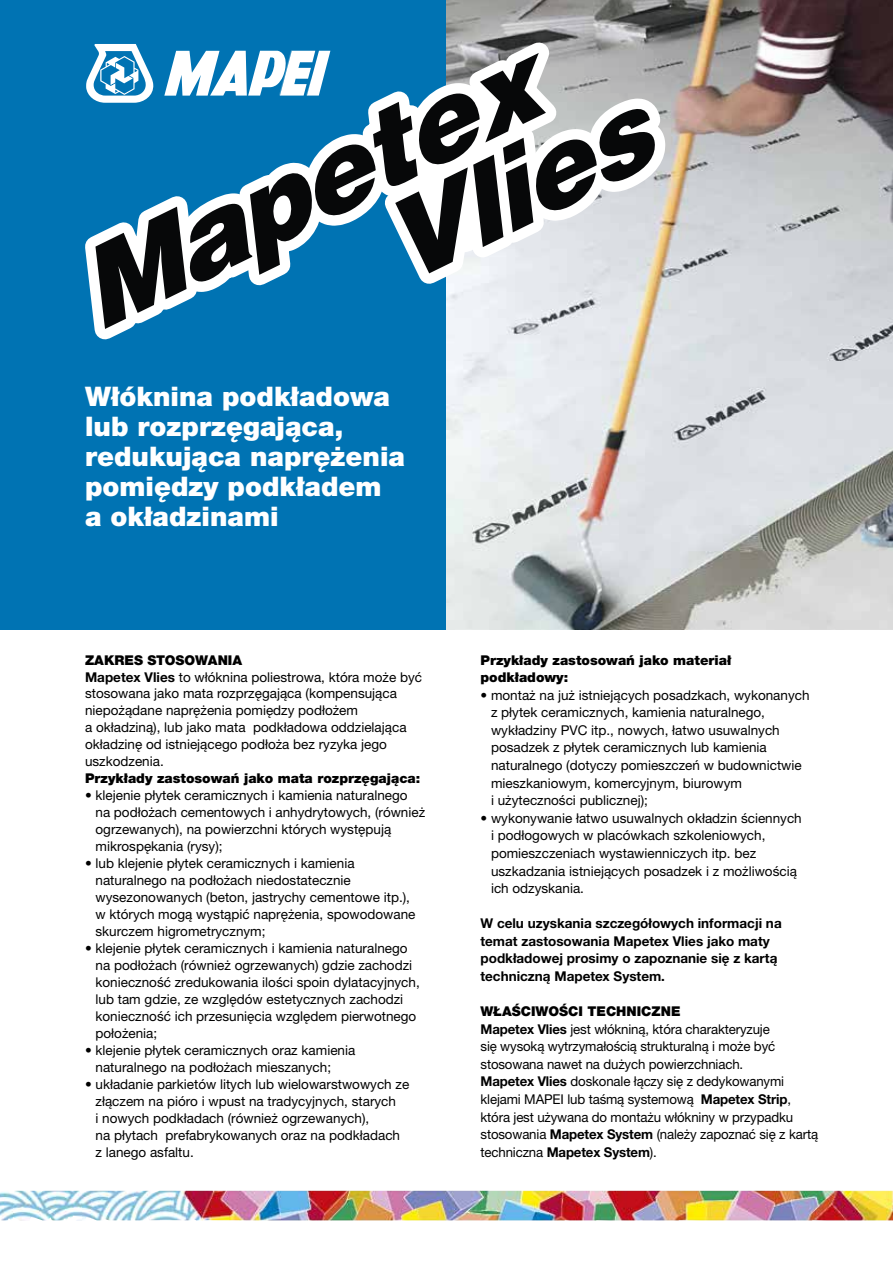
<style>
.page{position:relative;width:893px;height:1263px;background:#fff}
.page>*{position:absolute;margin:0;border:0;box-sizing:border-box;transform-origin:0 0}
.t1{font:900 27px/30px "Helvetica Neue LTW1 G";color:#fff}
.t2{font:13.5px/17px "Helvetica Neue LTW1 G";color:#000}
.t3{font:700 13.5px/17.5px "Helvetica Neue LTW1 G";color:#000}
.t4{font:900 13.5px/17.5px "Helvetica Neue LTW1 G";color:#000}
.s1{font-weight:900}
.s2{font-weight:700}
</style>
<div class="page">
<div style="left:0;top:0;width:893px;height:629px;background:#0073b3"></div>
<img style="left:0;top:1191px;width:893px;height:29px">
<img style="left:446px;top:0;width:447px;height:629px">
<svg style="left:85px;top:43px;width:580px;height:296px"></svg>
<h1 class="t1" style="left:85px;top:381px;width:322px">Włóknina podkładowa lub rozprzęgająca, redukująca naprężenia pomiędzy podkładem<br>a okładzinami</h1>
<p class="t2" style="left:85px;top:651px;width:338px"><span class="s1">ZAKRES STOSOWANIA<br></span><span class="s2">Mapetex Vlies</span> to włóknina poliestrowa, która może być stosowana jako mata rozprzęgająca (kompensująca niepożądane naprężenia pomiędzy podłożem<br>a okładziną), lub jako mata podkładowa oddzielająca okładzinę od istniejącego podłoża bez ryzyka jego uszkodzenia.</p>
<p class="t4" style="left:85px;top:770px;width:337px">Przykłady zastosowań jako mata rozprzęgająca:</p>
<p class="t2" style="left:96px;top:787px;width:331px;text-indent:-11px">• klejenie płytek ceramicznych i kamienia naturalnego na podłożach cementowych i anhydrytowych, (również ogrzewanych), na powierzchni których występują mikrospękania (rysy);</p>
<p class="t2" style="left:96px;top:855px;width:321px;text-indent:-11px">• lub klejenie płytek ceramicznych i kamienia naturalnego na podłożach niedostatecznie wysezonowanych (beton, jastrychy cementowe itp.), w których mogą wystąpić naprężenia, spowodowane skurczem higrometrycznym;</p>
<p class="t2" style="left:96px;top:940px;width:326px;text-indent:-11px">• klejenie płytek ceramicznych i kamienia naturalnego na podłożach (również ogrzewanych) gdzie zachodzi konieczność zredukowania ilości spoin dylatacyjnych, lub tam gdzie, ze względów estetycznych zachodzi konieczność ich przesunięcia względem pierwotnego położenia;</p>
<p class="t2" style="left:96px;top:1041px;width:261px;text-indent:-11px">• klejenie płytek ceramicznych oraz kamienia naturalnego na podłożach mieszanych;</p>
<p class="t2" style="left:96px;top:1075px;width:315px;text-indent:-11px">• układanie parkietów litych lub wielowarstwowych ze złączem na pióro i wpust na tradycyjnych, starych<br>i nowych podkładach (również ogrzewanych),<br>na płytach prefabrykowanych oraz na podkładach z lanego asfaltu.</p>
<p class="t4" style="left:480px;top:651px;width:252px">Przykłady zastosowań jako materiał podkładowy:</p>
<p class="t2" style="left:491px;top:686px;width:320px;line-height:17.5px;text-indent:-11px">• montaż na już istniejących posadzkach, wykonanych z płytek ceramicznych, kamienia naturalnego, wykładziny PVC itp., nowych, łatwo usuwalnych posadzek z płytek ceramicznych lub kamienia naturalnego (dotyczy pomieszczeń w budownictwie mieszkaniowym, komercyjnym, biurowym<br>i użyteczności publicznej);</p>
<p class="t2" style="left:491px;top:809px;width:312px;line-height:17.5px;text-indent:-11px">• wykonywanie łatwo usuwalnych okładzin ściennych i podłogowych w placówkach szkoleniowych, pomieszczeniach wystawienniczych itp. bez uszkadzania istniejących posadzek i z możliwością ich odzyskania.</p>
<p class="t3" style="left:480px;top:914px;width:303px">W celu uzyskania szczegółowych informacji na temat zastosowania Mapetex Vlies jako maty podkładowej prosimy o zapoznanie się z kartą techniczną Mapetex System.</p>
<p class="t2" style="left:480px;top:1002px;width:339px;line-height:17.5px"><span class="s1">WŁAŚCIWOŚCI TECHNICZNE<br></span><span class="s2">Mapetex Vlies</span> jest włókniną, która charakteryzuje<br>się wysoką wytrzymałością strukturalną i może być stosowana nawet na dużych powierzchniach.<br><span class="s2">Mapetex Vlies</span> doskonale łączy się z dedykowanymi klejami MAPEI lub taśmą systemową <span class="s2">Mapetex Strip</span>, która jest używana do montażu włókniny w przypadku stosowania <span class="s2">Mapetex System</span> (należy zapoznać się z kartą techniczna <span class="s2">Mapetex System</span>).</p>
</div>
